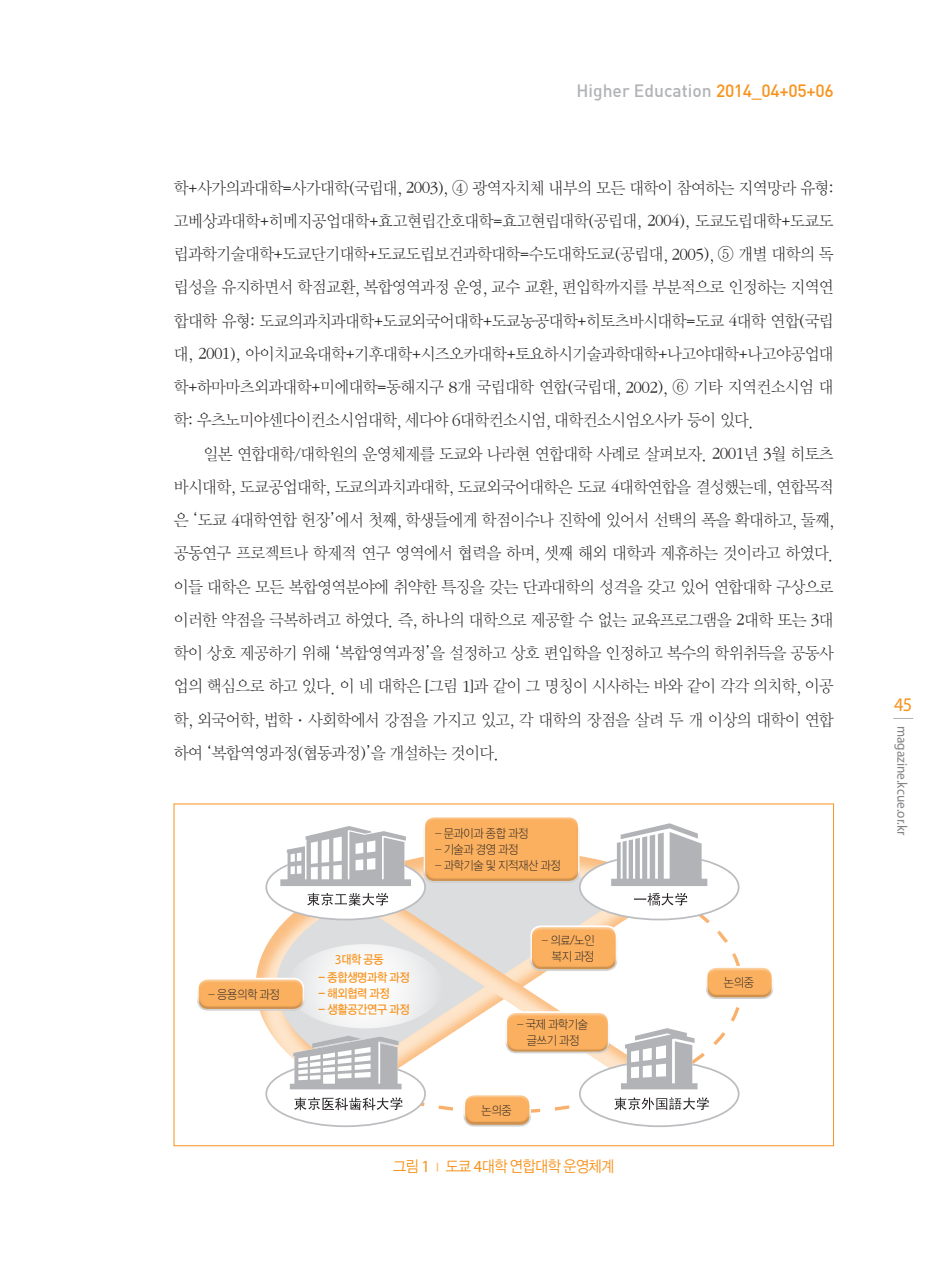
<style>
.page{position:relative;width:943px;height:1275px;background:#fff}
.page>*{position:absolute;margin:0;border:0;box-sizing:border-box;transform-origin:0 0}
.본문{font:19.43px "Myriad Pro";color:#f7931d;scale:.95 1}
.t1{font:17.5px "Dinmed";color:#b2b3b7}
.본문-2{font:16.62px/33.2px "YDIY Mj O310";letter-spacing:-.035em;color:#231f20;text-align:justify;scale:.95 1}
.표제목{font:15.75px "YDIYGO320";letter-spacing:-.03em;color:#f7931d;scale:.9 1}
.본문-3{font:14px "Myriad Pro";color:#808285;scale:.95 1}
.t2{font:12.25px/15.8px "YDIYGO310";letter-spacing:-.02em;color:#231f20;text-align:center;scale:.86 1}
.본문-4{font:12.25px "YDIYGO330";letter-spacing:-.02em;color:#f7931d;scale:.86 1}
.t3{font:12.25px "YDIYGO310";letter-spacing:-.02em;color:#231f20;scale:.9 1}
.본문-5{font:12.25px "YDIYGO330";letter-spacing:-.02em;color:#f7931d;scale:.9 1}
.s1{color:#f7931d}
.s2{font-family:"Sand Sm";font-size:18.03px}
.s3{font-family:"Sand Sm";font-size:17.5px}
.s4{font-size:17.5px}
.s5{font-family:"Gulim";font-size:17.5px}
.s6{font-family:"Myriad Pro";font-weight:300;font-size:12.78px}
.s7{font-family:"Myriad Pro";font-size:13.65px}
.s8{font-family:"Myriad Pro";font-size:16.97px}
.s9{font-family:"YDIYGO330";font-size:9.45px;color:#fcbb74}
</style>
<div class="page">
<svg style="left:893px;top:718px;width:20px;height:1px"></svg>
<svg style="left:173px;top:803px;width:661px;height:343px"></svg>
<div style="left:253px;top:847px;width:405px;height:248px;background:#f7931d;opacity:.4"></div>
<div style="left:358px;top:885px;width:385px;height:230px;background:#f7931d;opacity:.4"></div>
<div style="left:580px;top:855px;width:158px;height:64px;background:#fff;border-radius:50%"></div>
<svg style="left:611px;top:823px;width:132px;height:147px"></svg>
<div style="left:580px;top:1061px;width:158px;height:65px;background:#fff;border-radius:50%"></div>
<svg style="left:522px;top:996px;width:221px;height:119px"></svg>
<div style="left:266px;top:855px;width:159px;height:64px;background:#fff;border-radius:50%"></div>
<svg style="left:307px;top:893px;width:81px;height:13px"></svg>
<svg style="left:280px;top:826px;width:131px;height:60px"></svg>
<div style="left:266px;top:1061px;width:159px;height:65px;background:#fff;border-radius:50%"></div>
<svg style="left:290px;top:1036px;width:203px;height:79px"></svg>
<div style="left:420px;top:814px;width:161px;height:14px;background:#fff;opacity:.75"></div>
<div style="left:420px;top:826px;width:161px;height:58px;background:#231f20;opacity:.2"></div>
<div style="left:194px;top:974px;width:111px;height:17px;background:#fff;opacity:.75"></div>
<div style="left:194px;top:988px;width:111px;height:23px;background:#231f20;opacity:.2"></div>
<div style="left:460px;top:1091px;width:72px;height:15px;background:#fff;opacity:.75"></div>
<div style="left:460px;top:1104px;width:72px;height:24px;background:#231f20;opacity:.2"></div>
<div style="left:702px;top:964px;width:72px;height:15px;background:#fff;opacity:.75"></div>
<div style="left:702px;top:977px;width:72px;height:23px;background:#231f20;opacity:.2"></div>
<div style="left:502px;top:1009px;width:109px;height:15px;background:#fff;opacity:.75"></div>
<div style="left:502px;top:1022px;width:109px;height:32px;background:#231f20;opacity:.2"></div>
<div style="left:527px;top:923px;width:91px;height:16px;background:#fff;opacity:.75"></div>
<div style="left:527px;top:936px;width:91px;height:36px;background:#231f20;opacity:.2"></div>
<p class="t1" style="left:576px;top:79px;width:259px">Higher Education <span class="s1">2014_04+05+06</span></p>
<p class="본문-2" style="left:174px;top:172px;width:696px">학<span class="s2">+</span>사가의과대학<span class="s2">=</span>사가대학<span class="s2">(</span>국립대<span class="s3">,</span> <span class="s2">2003)</span><span class="s3">,</span> <span class="s4">④</span> 광역자치체 내부의 모든 대학이 참여하는 지역망라 유형<span class="s2">: </span>고베상과대학<span class="s2">+</span>히메지공업대학<span class="s2">+</span>효고현립간호대학<span class="s2">=</span>효고현립대학<span class="s2">(</span>공립대<span class="s3">,</span> <span class="s2">2004)</span><span class="s3">,</span> 도쿄도립대학<span class="s2">+</span>도쿄도 립과학기술대학<span class="s2">+</span>도쿄단기대학<span class="s2">+</span>도쿄도립보건과학대학<span class="s2">=</span>수도대학도쿄<span class="s2">(</span>공립대<span class="s3">,</span> <span class="s2">2005)</span><span class="s3">,</span> <span class="s4">⑤</span> 개별 대학의 독 립성을 유지하면서 학점교환<span class="s3">,</span> 복합영역과정 운영<span class="s3">,</span> 교수 교환<span class="s3">,</span> 편입학까지를 부분적으로 인정하는 지역연 합대학 유형<span class="s2">:</span> 도쿄의과치과대학<span class="s2">+</span>도쿄외국어대학<span class="s2">+</span>도쿄농공대학<span class="s2">+</span>히토츠바시대학<span class="s2">=</span>도쿄 <span class="s2">4</span>대학 연합<span class="s2">(</span>국립 대<span class="s3">,</span> <span class="s2">2001)</span><span class="s3">,</span> 아이치교육대학<span class="s2">+</span>기후대학<span class="s2">+</span>시즈오카대학<span class="s2">+</span>토요하시기술과학대학<span class="s2">+</span>나고야대학<span class="s2">+</span>나고야공업대 학<span class="s2">+</span>하마마츠외과대학<span class="s2">+</span>미에대학<span class="s2">=</span>동해지구 <span class="s2">8</span>개 국립대학 연합<span class="s2">(</span>국립대<span class="s3">,</span> <span class="s2">2002)</span><span class="s3">,</span> <span class="s4">⑥</span> 기타 지역컨소시엄 대 학<span class="s2">:</span> 우츠노미야센다이컨소시엄대학<span class="s3">,</span> 세다야 <span class="s2">6</span>대학컨소시엄<span class="s3">,</span> 대학컨소시엄오사카 등이 있다<span class="s3">.</span></p>
<p class="본문-2" style="left:174px;top:438px;width:696px;text-indent:30px">일본 연합대학<span class="s2">/</span>대학원의 운영체제를 도쿄와 나라현 연합대학 사례로 살펴보자<span class="s3">.</span> <span class="s2">2001</span>년 <span class="s2">3</span>월 히토츠 바시대학<span class="s3">,</span> 도쿄공업대학<span class="s3">,</span> 도쿄의과치과대학<span class="s3">,</span> 도쿄외국어대학은 도쿄 <span class="s2">4</span>대학연합을 결성했는데<span class="s3">,</span> 연합목적 은 <span class="s5">‘</span>도쿄 <span class="s2">4</span>대학연합 헌장<span class="s5">’</span>에서 첫째<span class="s3">,</span> 학생들에게 학점이수나 진학에 있어서 선택의 폭을 확대하고<span class="s3">,</span> 둘째<span class="s3">, </span>공동연구 프로젝트나 학제적 연구 영역에서 협력을 하며<span class="s3">,</span> 셋째 해외 대학과 제휴하는 것이라고 하였다<span class="s3">. </span>이들 대학은 모든 복합영역분야에 취약한 특징을 갖는 단과대학의 성격을 갖고 있어 연합대학 구상으로 이러한 약점을 극복하려고 하였다<span class="s3">.</span> 즉<span class="s3">,</span> 하나의 대학으로 제공할 수 없는 교육프로그램을 <span class="s2">2</span>대학 또는 <span class="s2">3</span>대 학이 상호 제공하기 위해 <span class="s5">‘</span>복합영역과정<span class="s5">’</span>을 설정하고 상호 편입학을 인정하고 복수의 학위취득을 공동사 업의 핵심으로 하고 있다<span class="s3">.</span> 이 네 대학은 <span class="s2">[</span>그림 <span class="s2">1]</span>과 같이 그 명칭이 시사하는 바와 같이 각각 의치학<span class="s3">,</span> 이공 학<span class="s3">,</span> 외국어학<span class="s3">,</span> 법학<span class="s2">·</span>사회학에서 강점을 가지고 있고<span class="s3">,</span> 각 대학의 장점을 살려 두 개 이상의 대학이 연합 하여 <span class="s5">‘</span>복합역영과정<span class="s2">(</span>협동과정<span class="s2">)</span><span class="s5">’</span>을 개설하는 것이다<span class="s3">.</span></p>
<p class="t2" style="left:435px;top:826px;width:110px">- 문과이과 종합 과정</p>
<p class="t2" style="left:435px;top:841px;width:98px">- 기술과 경영 과정</p>
<p class="t2" style="left:435px;top:857px;width:147px">- 과학기술 및 지적재산 과정</p>
<p class="t2" style="left:209px;top:986px;width:84px">- 응용의학 과정</p>
<p class="t2" style="left:542px;top:933px;width:63px">- 의료<span class="s6">/</span>노인</p>
<p class="본문-5" style="left:335px;top:953px;width:56px"><span class="s7">3</span>대학 공동</p>
<p class="t3" style="left:551px;top:949px;width:49px">복지 과정</p>
<p class="본문-4" style="left:319px;top:971px;width:107px">- 종합생명과학 과정</p>
<p class="본문-4" style="left:319px;top:987px;width:84px">- 해외협력 과정</p>
<p class="본문-4" style="left:319px;top:1002px;width:107px">- 생활공간연구 과정</p>
<p class="t2" style="left:517px;top:1017px;width:84px">- 국제 과학기술 글쓰기 과정</p>
<p class="t3" style="left:481px;top:1103px;width:35px">논의중</p>
<p class="표제목" style="left:393px;top:1158px;width:247px">그림 <span class="s8">1</span> <span class="s9">|</span> 도쿄 <span class="s8">4</span>대학 연합대학 운영체계</p>
<p class="t3" style="left:724px;top:976px;width:35px">논의중</p>
<p class="본문" style="left:894px;top:692px;width:21px">45</p>
<p class="본문-3" style="left:910px;top:726px;width:117px;rotate:90deg">magazine.kcue.or.kr</p>
</div>
